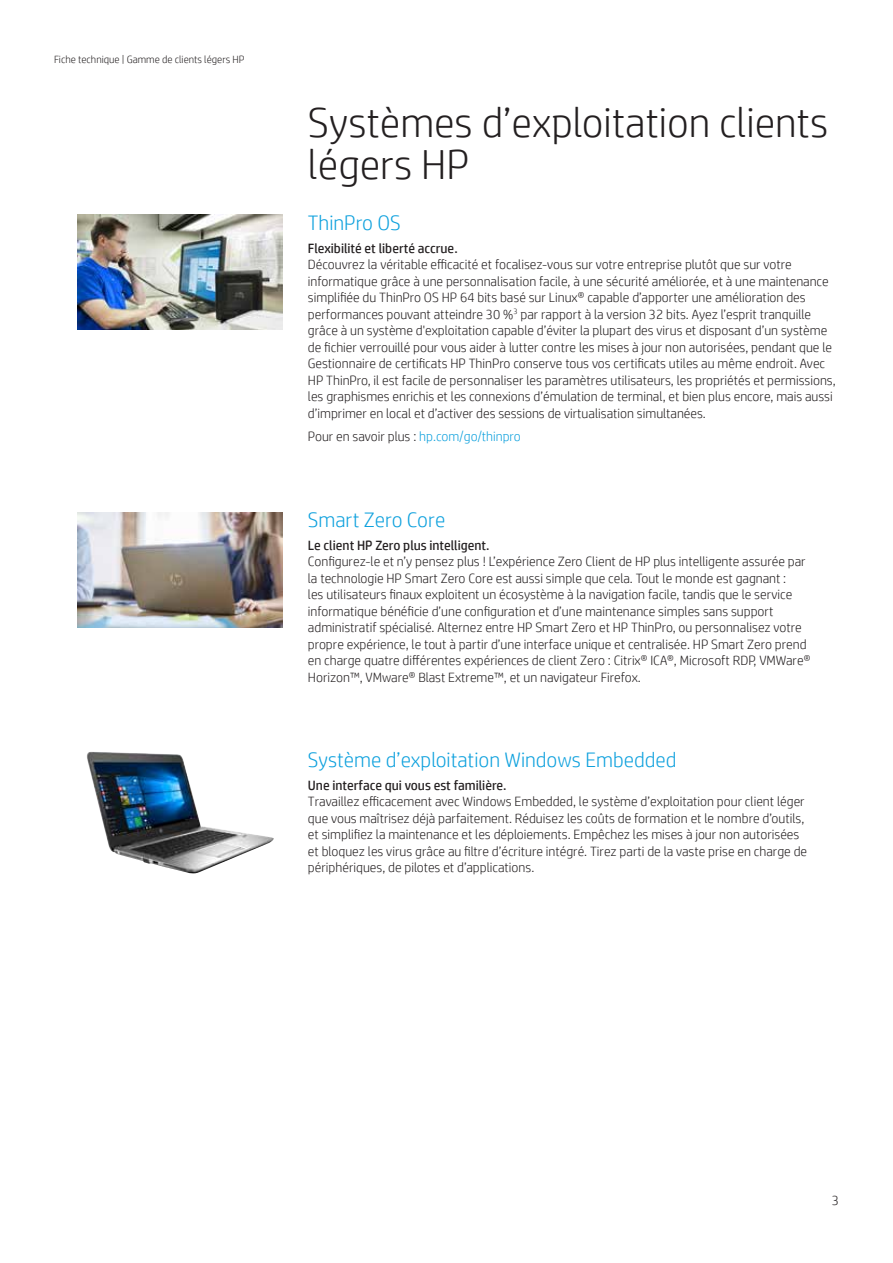
<style>
.page{position:relative;width:893px;height:1263px;background:#fff}
.page>*{position:absolute;margin:0;border:0;box-sizing:border-box;transform-origin:0 0}
.Cover_headline_50_52{font:300 42px/42px "HP Simplified";color:#231f20}
.Subhead_14_16_bold_b{font:300 21px "HP Simplified";color:#0ca0dd}
.Body{font:300 13.5px/16.5px "HP Simplified";color:#231f20}
.Body_header_bold{font:13.5px "HP Simplified";color:#231f20}
.Title_descriptor{font:300 10.5px "HP Simplified";color:#231f20}
.s1{color:#0ca0dd}
</style>
<div class="page">
<img style="left:77px;top:214px;width:206px;height:116px">
<img style="left:77px;top:512px;width:206px;height:116px">
<img style="left:87px;top:752px;width:187px;height:121px">
<p class="Title_descriptor" style="left:54px;top:53px;width:192px">Fiche technique | Gamme de clients légers HP</p>
<p class="Cover_headline_50_52" style="left:308px;top:100px;width:522px">Systèmes d’exploitation clients légers HP</p>
<p class="Subhead_14_16_bold_b" style="left:308px;top:210px;width:94px">ThinPro OS</p>
<p class="Body_header_bold" style="left:308px;top:239px;width:151px">Flexibilité et liberté accrue.</p>
<p class="Body" style="left:308px;top:256px;width:529px">Découvrez la véritable efficacité et focalisez-vous sur votre entreprise plutôt que sur votre informatique grâce à une personnalisation facile, à une sécurité améliorée, et à une maintenance simplifiée du ThinPro OS HP 64 bits basé sur Linux® capable d’apporter une amélioration des performances pouvant atteindre 30 %<sup>3</sup> par rapport à la version 32 bits. Ayez l’esprit tranquille grâce à un système d'exploitation capable d’éviter la plupart des virus et disposant d’un système de fichier verrouillé pour vous aider à lutter contre les mises à jour non autorisées, pendant que le Gestionnaire de certificats HP ThinPro conserve tous vos certificats utiles au même endroit. Avec HP ThinPro, il est facile de personnaliser les paramètres utilisateurs, les propriétés et permissions, les graphismes enrichis et les connexions d’émulation de terminal, et bien plus encore, mais aussi d’imprimer en local et d’activer des sessions de virtualisation simultanées.</p>
<p class="Body" style="left:308px;top:428px;width:214px">Pour en savoir plus : <span class="s1">hp.com/go/thinpro</span></p>
<p class="Subhead_14_16_bold_b" style="left:308px;top:507px;width:139px">Smart Zero Core</p>
<p class="Body_header_bold" style="left:308px;top:536px;width:183px">Le client HP Zero plus intelligent.</p>
<p class="Body" style="left:308px;top:553px;width:504px">Configurez-le et n’y pensez plus ! L’expérience Zero Client de HP plus intelligente assurée par la technologie HP Smart Zero Core est aussi simple que cela. Tout le monde est gagnant :<br>les utilisateurs finaux exploitent un écosystème à la navigation facile, tandis que le service informatique bénéficie d’une configuration et d’une maintenance simples sans support administratif spécialisé. Alternez entre HP Smart Zero et HP ThinPro, ou personnalisez votre propre expérience, le tout à partir d’une interface unique et centralisée. HP Smart Zero prend en charge quatre différentes expériences de client Zero : Citrix® ICA®, Microsoft RDP, VMWare® Horizon™, VMware® Blast Extreme™, et un navigateur Firefox.</p>
<p class="Subhead_14_16_bold_b" style="left:308px;top:747px;width:370px">Système d’exploitation Windows Embedded</p>
<p class="Body_header_bold" style="left:308px;top:776px;width:200px">Une interface qui vous est familière.</p>
<p class="Body" style="left:308px;top:793px;width:501px">Travaillez efficacement avec Windows Embedded, le système d’exploitation pour client léger que vous maîtrisez déjà parfaitement. Réduisez les coûts de formation et le nombre d’outils, et simplifiez la maintenance et les déploiements. Empêchez les mises à jour non autorisées et bloquez les virus grâce au filtre d’écriture intégré. Tirez parti de la vaste prise en charge de périphériques, de pilotes et d’applications.</p>
<p class="Body" style="left:832px;top:1192px;width:9px">3</p>
</div>
